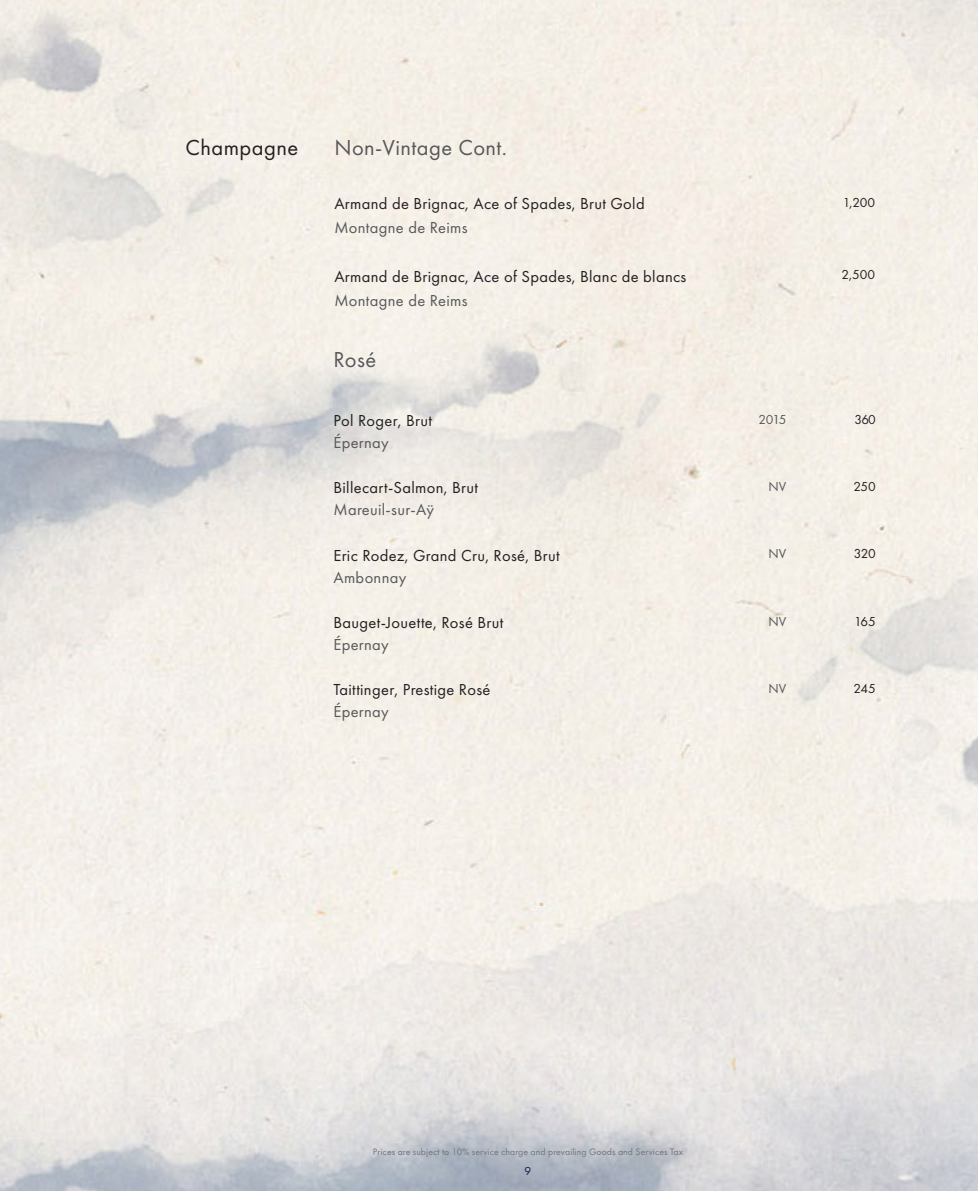
<style>
.page{position:relative;width:978px;height:1191px;background:#fff}
.page>*{position:absolute;margin:0;border:0;box-sizing:border-box;transform-origin:0 0}
.TITLE___ENGLISH{font:22.5px "Futura PT";letter-spacing:.02em;color:#57585a}
.TITLE___CHINESE{font:22.5px "Futura PT";letter-spacing:.02em;color:#231f20}
.WINE_NAME{font:16.5px "Futura PT";letter-spacing:.02em;color:#231f20}
.WINE_NAME-2{font:16.5px "Futura PT";letter-spacing:.02em;color:#57585a}
.Price_Column{font:13.5px "Futura PT";letter-spacing:-.025em;color:#231f20}
.WINE_NAME-3{font:13.5px "Futura PT";letter-spacing:.02em;color:#57585a}
.t1{font:12px "Futura PT";color:#03253e}
.t2{font:9.75px "Futura PT";letter-spacing:.01em;color:#727477}
</style>
<div class="page">
<p class="TITLE___CHINESE" style="left:185px;top:134px;width:114px">Champagne</p>
<p class="TITLE___ENGLISH" style="left:334px;top:134px;width:174px">Non-Vintage Cont.</p>
<p class="WINE_NAME" style="left:334px;top:193px;width:312px">Armand de Brignac, Ace of Spades, Brut Gold</p>
<p class="WINE_NAME-2" style="left:334px;top:218px;width:135px">Montagne de Reims</p>
<p class="Price_Column" style="left:843px;top:194px;width:34px">1,200</p>
<p class="WINE_NAME" style="left:334px;top:266px;width:354px">Armand de Brignac, Ace of Spades, Blanc de blancs</p>
<p class="WINE_NAME-2" style="left:334px;top:290px;width:135px">Montagne de Reims</p>
<p class="Price_Column" style="left:842px;top:267px;width:35px">2,500</p>
<p class="TITLE___ENGLISH" style="left:333px;top:346px;width:44px">Rosé</p>
<p class="WINE_NAME" style="left:333px;top:410px;width:100px">Pol Roger, Brut</p>
<p class="WINE_NAME-2" style="left:333px;top:432px;width:57px">Épernay</p>
<p class="WINE_NAME-3" style="left:758px;top:411px;width:30px">2015</p>
<p class="Price_Column" style="left:855px;top:411px;width:23px">360</p>
<p class="WINE_NAME" style="left:333px;top:478px;width:146px">Billecart-Salmon, Brut</p>
<p class="WINE_NAME-2" style="left:333px;top:500px;width:102px">Mareuil-sur-Aÿ</p>
<p class="WINE_NAME-3" style="left:768px;top:478px;width:20px">NV</p>
<p class="Price_Column" style="left:853px;top:478px;width:24px">250</p>
<p class="WINE_NAME" style="left:333px;top:545px;width:228px">Eric Rodez, Grand Cru, Rosé, Brut</p>
<p class="WINE_NAME-2" style="left:333px;top:567px;width:74px">Ambonnay</p>
<p class="WINE_NAME-3" style="left:768px;top:546px;width:20px">NV</p>
<p class="Price_Column" style="left:854px;top:546px;width:23px">320</p>
<p class="WINE_NAME" style="left:333px;top:612px;width:171px">Bauget-Jouette, Rosé Brut</p>
<p class="WINE_NAME-2" style="left:333px;top:634px;width:57px">Épernay</p>
<p class="WINE_NAME-3" style="left:768px;top:613px;width:20px">NV</p>
<p class="Price_Column" style="left:854px;top:613px;width:23px">165</p>
<p class="WINE_NAME" style="left:333px;top:680px;width:159px">Taittinger, Prestige Rosé</p>
<p class="WINE_NAME-2" style="left:333px;top:702px;width:57px">Épernay</p>
<p class="WINE_NAME-3" style="left:768px;top:680px;width:20px">NV</p>
<p class="Price_Column" style="left:854px;top:680px;width:24px">245</p>
<p class="t2" style="left:373px;top:1146px;width:312px">Prices are subject to 10% service charge and prevailing Goods and Services Tax</p>
<p class="t1" style="left:524px;top:1164px;width:8px">9</p>
</div>
